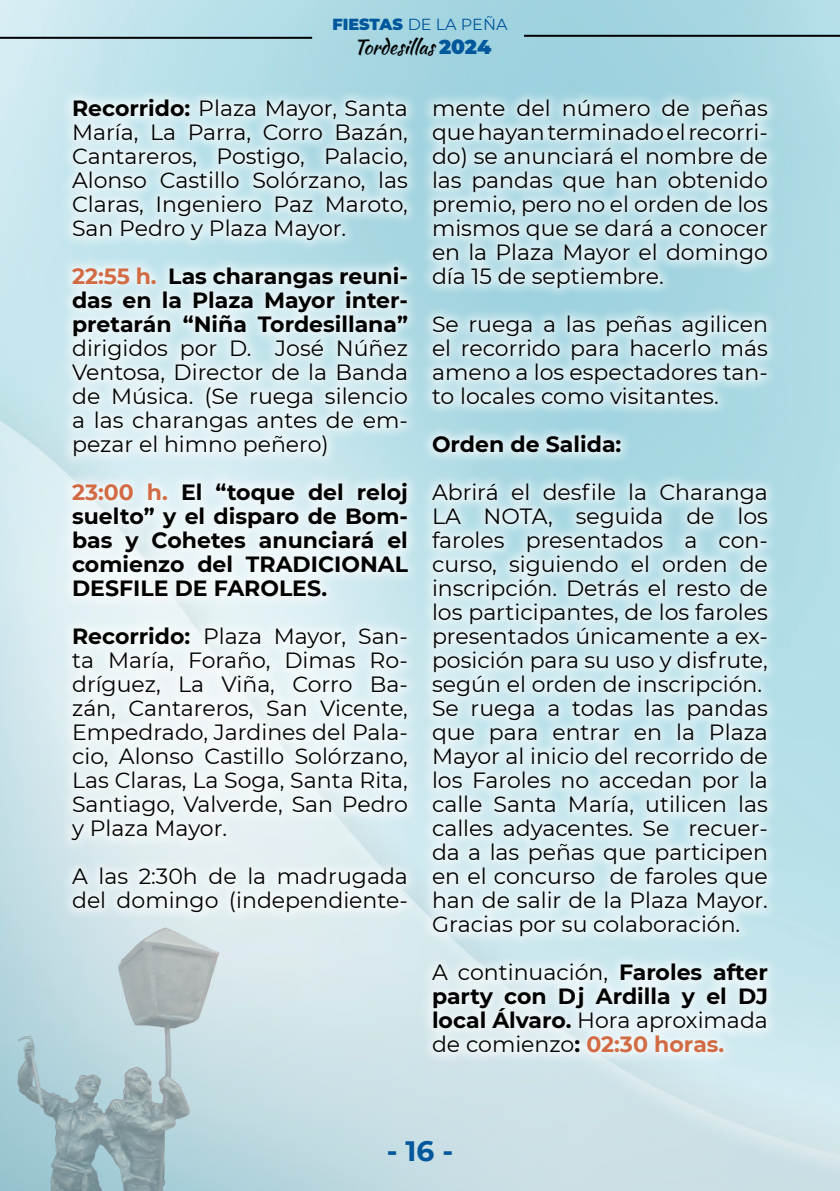
<style>
.page{position:relative;width:840px;height:1191px;background:#fff}
.page>*{position:absolute;margin:0;border:0;box-sizing:border-box;transform-origin:0 0}
.t1{font:700 28px "Montserrat";color:#00579b}
.t2{font:22px/24px "Montserrat";color:#000;text-align:justify}
.t3{font:700 22px/24px "Montserrat";color:#000;text-align:justify}
.t4{font:20px "Kaushan Script";color:#000}
.t5{font:16px "Montserrat";color:#00579b}
.s1{font-weight:900}
.s2{font-family:"Montserrat";font-weight:900;color:#00579b}
.s3{font-weight:700}
.s4{color:#d26b44}
.s5{font-weight:400}
</style>
<div class="page">
<img style="left:0;top:914px;width:240px;height:277px">
<div style="left:59px;top:86px;width:361px;height:839px;background:#fff;opacity:.75"></div>
<div style="left:419px;top:87px;width:360px;height:978px;background:#fff;opacity:.75"></div>
<hr style="left:523px;top:35px;width:316px;height:2px;background:#000">
<hr style="left:0;top:37px;width:312px;height:2px;background:#000">
<p class="t5" style="left:332px;top:13px;width:176px"><span class="s1">FIESTAS</span> DE LA PEÑA</p>
<p class="t4" style="left:353px;top:32px;width:139px">Tordesillas <span class="s2">2024</span></p>
<p class="t2" style="left:72px;top:95px;width:337px"><span class="s3">Recorrido:</span> Plaza Mayor, Santa María, La Parra, Corro Bazán, Cantareros, Postigo, Palacio, Alonso Castillo Solórzano, las Claras, Ingeniero Paz Maroto, San Pedro y Plaza Mayor.</p>
<p class="t3" style="left:72px;top:263px;width:337px"><span class="s4">22:55 h.</span> Las charangas reuni&shy;das en la Plaza Mayor inter&shy;pretarán “Niña Tordesillana”</p>
<p class="t2" style="left:72px;top:335px;width:337px">dirigidos por D. José Núñez Ventosa, Director de la Banda de Música. (Se ruega silencio a las charangas antes de em&shy;pezar el himno peñero)</p>
<p class="t3" style="left:72px;top:479px;width:337px"><span class="s4">23:00 h.</span> El “toque del reloj suelto” y el disparo de Bom&shy;bas y Cohetes anunciará el comienzo del TRADICIONAL DESFILE DE FAROLES.</p>
<p class="t2" style="left:72px;top:623px;width:337px"><span class="s3">Recorrido:</span> Plaza Mayor, San&shy;ta María, Foraño, Dimas Ro&shy;dríguez, La Viña, Corro Ba&shy;zán, Cantareros, San Vicente, Empedrado, Jardines del Pala&shy;cio, Alonso Castillo Solórzano, Las Claras, La Soga, Santa Rita, Santiago, Valverde, San Pedro y Plaza Mayor.</p>
<p class="t2" style="left:72px;top:863px;width:337px">A las 2:30h de la madrugada del domingo (independiente-</p>
<p class="t2" style="left:432px;top:95px;width:337px">mente del número de peñas que hayan terminado el recorri&shy;do) se anunciará el nombre de las pandas que han obtenido premio, pero no el orden de los mismos que se dará a conocer en la Plaza Mayor el domingo día 15 de septiembre.</p>
<p class="t2" style="left:432px;top:311px;width:337px">Se ruega a las peñas agilicen el recorrido para hacerlo más ameno a los espectadores tan&shy;to locales como visitantes.</p>
<p class="t3" style="left:432px;top:431px;width:191px">Orden de Salida:</p>
<p class="t2" style="left:432px;top:479px;width:337px;text-align:left">Abrirá el desfile la Charanga<br>LA NOTA, seguida de los faroles presentados a con&shy;curso, siguiendo el orden de inscripción. Detrás el resto de los participantes, de los faroles presentados únicamente a ex&shy;posición para su uso y disfrute, según el orden de inscripción.<br>Se ruega a todas las pandas que para entrar en la Plaza<br>Mayor al inicio del recorrido de los Faroles no accedan por la calle Santa María, utilicen las calles adyacentes. Se recuer&shy;da a las peñas que participen en el concurso de faroles que han de salir de la Plaza Mayor.<br>Gracias por su colaboración.</p>
<p class="t3" style="left:432px;top:959px;width:337px"><span class="s5">A continuación,</span> Faroles after party con Dj Ardilla y el DJ local Álvaro. <span class="s5">Hora aproximada de comienzo</span>: <span class="s4">02:30 horas.</span></p>
<p class="t1" style="left:386px;top:1131px;width:68px">- 16 -</p>
</div>
